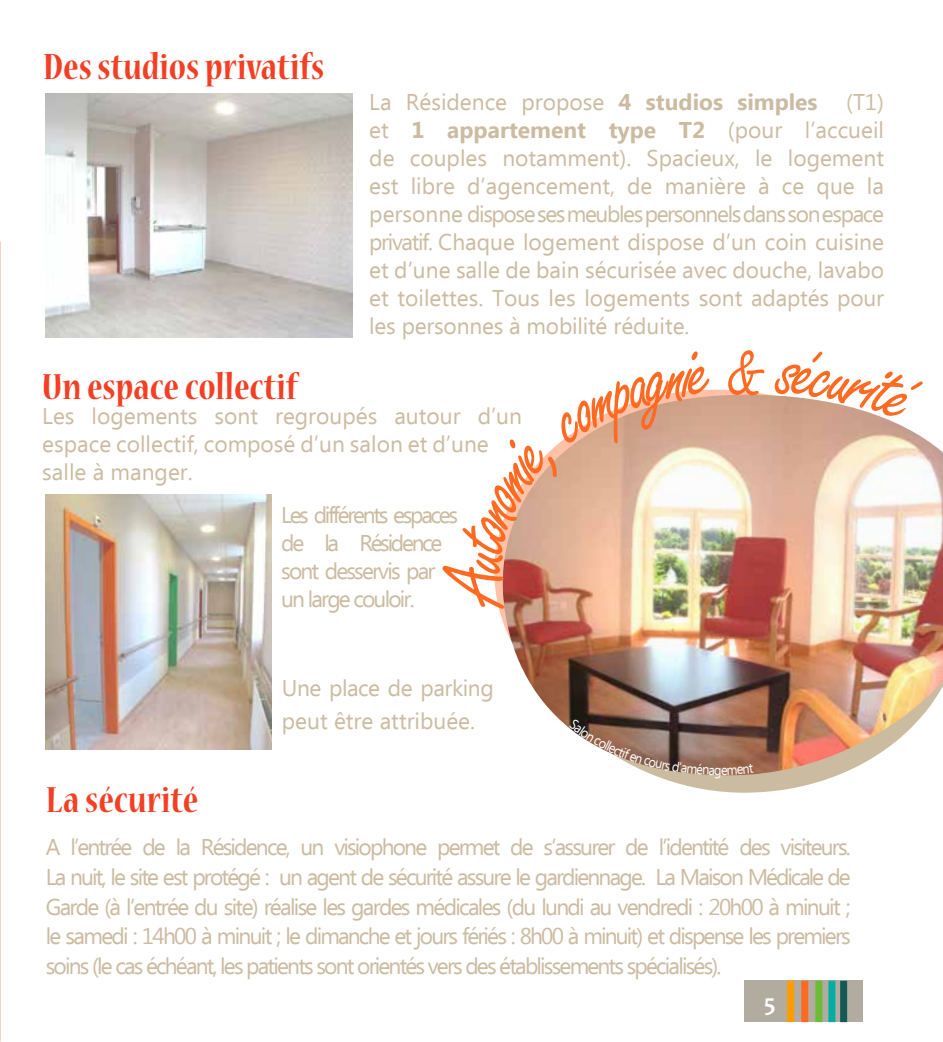
<style>
.page{position:relative;width:943px;height:1042px;background:#fff}
.page>*{position:absolute;margin:0;border:0;box-sizing:border-box;transform-origin:0 0}
.t1{font:71.75px "Freestyle Script";color:#ff6a22;scale:.91 1}
.t2{font:700 condensed 40.25px "Nueva Std";color:#f33f23}
.t3{font:700 24.5px "Candara";color:#fff}
.t4{font:22.75px/28px "Ebrima";letter-spacing:-.01em;color:#cbbba1;text-align:justify}
.t5{font:22.75px/28px "Ebrima";letter-spacing:-.1em;color:#cbbba1}
.t6{font:14px "Ebrima";color:#fff;scale:.91 1}
.s1{font-weight:700}
</style>
<div class="page">
<div style="left:744px;top:981px;width:119px;height:41px;background:#b2aca0"></div>
<div style="left:801px;top:981px;width:7px;height:41px;background:#ff6a22"></div>
<div style="left:815px;top:981px;width:7px;height:41px;background:#6cbc35"></div>
<div style="left:828px;top:981px;width:7px;height:41px;background:#00afa1"></div>
<div style="left:787px;top:981px;width:7px;height:41px;background:#ff9d00"></div>
<div style="left:840px;top:981px;width:7px;height:41px;background:#145954"></div>
<svg style="left:662px;top:778px;width:168px;height:15px;fill:#cbbba1"></svg>
<img style="left:501px;top:395px;width:442px;height:383px">
<img style="left:46px;top:93px;width:306px;height:244px">
<img style="left:45px;top:494px;width:226px;height:256px">
<svg style="left:494px;top:389px;width:216px;height:221px"></svg>
<svg style="left:774px;top:395px;width:153px;height:34px"></svg>
<svg style="left:569px;top:719px;width:145px;height:56px"></svg>
<svg style="left:721px;top:763px;width:32px;height:12px"></svg>
<h2 class="t2" style="left:43px;top:49px;width:283px">Des studios privatifs</h2>
<p class="t4" style="left:369px;top:89px;width:450px">La Résidence propose <span class="s1">4 studios simples</span></p>
<p class="t4" style="left:369px;top:89px;width:516px;text-indent:477px">(T1) et <span class="s1">1 appartement type T2</span> (pour l’accueil de couples notamment). Spacieux, le logement est libre d’agencement, de manière à ce que la personne dispose ses meubles personnels dans son espace privatif. Chaque logement dispose d’un coin cuisine et d’une salle de bain sécurisée avec douche, lavabo et toilettes. Tous les logements sont adaptés pour les personnes à mobilité réduite.</p>
<h2 class="t2" style="left:42px;top:369px;width:257px">Un espace collectif</h2>
<p class="t4" style="left:42px;top:403px;width:481px;text-align:left">Les logements sont regroupés autour d’un espace collectif, composé d’un salon et d’une salle à manger.</p>
<p class="t5" style="left:281px;top:502px;width:178px">Les différents espaces de la Résidence sont desservis par un large couloir.</p>
<h2 class="t2" style="left:46px;top:781px;width:154px">La sécurité</h2>
<p class="t4" style="left:282px;top:672px;width:213px;line-height:33.2px">Une place de parking peut être attribuée.</p>
<h1 class="t1" style="left:725px;top:334px;width:47px">&amp;</h1>
<p class="t6" style="left:714px;top:760px;width:10px">g</p>
<p class="t4" style="left:46px;top:833px;width:806px;line-height:29.8px">A l’entrée de la Résidence, un visiophone permet de s’assurer de l’identité des visiteurs.<br>La nuit, le site est protégé : un agent de sécurité assure le gardiennage. La Maison Médicale de Garde (à l’entrée du site) réalise les gardes médicales (du lundi au vendredi : 20h00 à minuit ; le samedi : 14h00 à minuit ; le dimanche et jours fériés : 8h00 à minuit) et dispense les premiers soins (le cas échéant, les patients sont orientés vers des établissements spécialisés).</p>
<p class="t3" style="left:764px;top:987px;width:13px">5</p>
</div>
